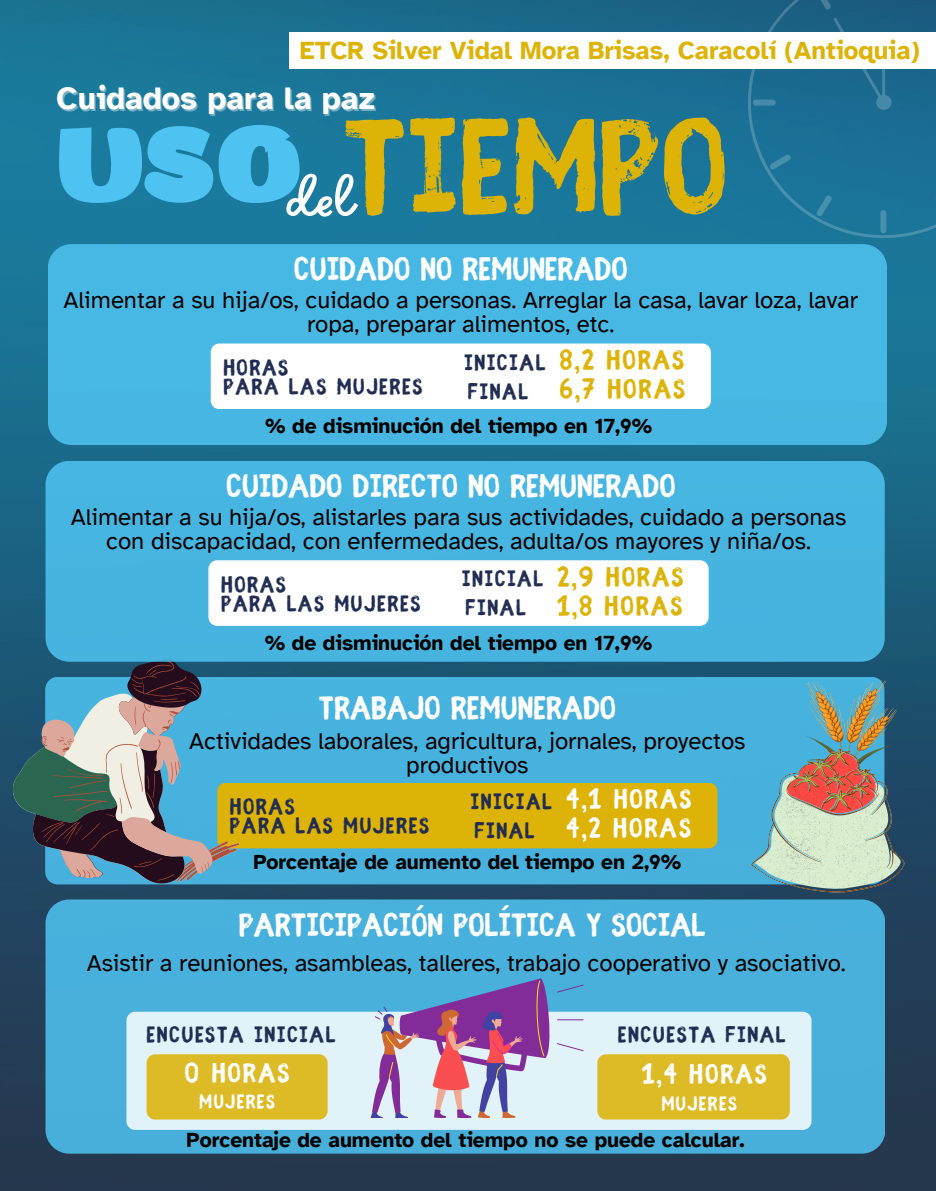
<style>
.page{position:relative;width:936px;height:1191px;background:#fff}
.page>*{position:absolute;margin:0;border:0;box-sizing:border-box;transform-origin:0 0}
.t1{font:700 149.1px "Fibre Vintage Full";color:#ddb307}
.t2{font:800 102.6px "ZT Arturo";color:#4ec2f0}
.t3{font:65.1px "Sweet Apricot";color:#fff}
.t4{font:700 36px "Fibre Vintage Full";color:#fff}
.t5{font:700 32.1px "Atkinson Hyperlegible";color:#fff}
.t6{font:700 30px "Fibre Vintage Full";letter-spacing:.06em;color:#ddb307}
.t7{font:700 30px "Fibre Vintage Full";letter-spacing:.06em;color:#fff}
.t8{font:700 25.5px "Atkinson Hyperlegible";color:#ddb307}
.t9{font:700 24.9px "Fibre Vintage Full";letter-spacing:.06em;color:#202c52}
.t10{font:24px/24px "Atkinson Hyperlegible";color:#000;text-align:center}
.t11{font:700 21.9px "Fibre Vintage Full";letter-spacing:.06em;color:#fff}
.t12{font:700 21px "Atkinson Hyperlegible";color:#000}
</style>
<div class="page">
<img style="left:0;top:0;width:936px;height:1190px">
<svg style="left:748px;top:0;width:188px;height:239px;background:#1c6e94"></svg>
<svg style="left:880px;top:209px;width:6px;height:25px"></svg>
<svg style="left:815px;top:194px;width:18px;height:24px"></svg>
<svg style="left:768px;top:153px;width:25px;height:18px"></svg>
<svg style="left:752px;top:99px;width:25px;height:6px"></svg>
<svg style="left:815px;top:0;width:17px;height:11px"></svg>
<svg style="left:935px;top:0;width:1px;height:12px"></svg>
<svg style="left:934px;top:193px;width:2px;height:25px"></svg>
<svg style="left:876px;top:95px;width:16px;height:15px"></svg>
<svg style="left:833px;top:17px;width:52px;height:88px;background:#236b90"></svg>
<div style="left:289px;top:33px;width:646px;height:36px;background:#fff"></div>
<div style="left:48px;top:244px;width:839px;height:201px;background:#47b7e3;border-radius:24px"></div>
<div style="left:46px;top:899px;width:839px;height:254px;background:#48b0db;border-radius:24px"></div>
<div style="left:126px;top:1011px;width:686px;height:118px;background:#e1f2f9;border-radius:9px"></div>
<div style="left:147px;top:1054px;width:181px;height:65px;background:#ddbb27;border-radius:9px"></div>
<div style="left:597px;top:1054px;width:193px;height:65px;background:#ddbb27;border-radius:9px"></div>
<div style="left:45px;top:676px;width:839px;height:208px;background:#47b2de;border-radius:13px"></div>
<div style="left:217px;top:782px;width:500px;height:66px;background:#ddb307;border-radius:9px"></div>
<svg style="left:12px;top:658px;width:228px;height:225px"></svg>
<img style="left:806px;top:679px;width:90px;height:69px">
<svg style="left:751px;top:748px;width:153px;height:144px"></svg>
<svg style="left:371px;top:978px;width:213px;height:139px"></svg>
<div style="left:211px;top:343px;width:500px;height:66px;background:#fff;border-radius:9px"></div>
<div style="left:46px;top:461px;width:839px;height:200px;background:#47b5e1;border-radius:24px"></div>
<div style="left:208px;top:560px;width:501px;height:65px;background:#fff;border-radius:9px"></div>
<p class="t8" style="left:300px;top:35px;width:621px">ETCR Silver Vidal Mora Brisas, Caracolí (Antioquia)</p>
<p class="t5" style="left:56px;top:79px;width:320px">Cuidados para la paz</p>
<p class="t2" style="left:56px;top:126px;width:249px">USO</p>
<p class="t1" style="left:342px;top:105px;width:387px">TIEMPO</p>
<p class="t3" style="left:288px;top:155px;width:68px">del</p>
<p class="t4" style="left:294px;top:253px;width:335px">CUIDADO NO REMUNERADO</p>
<p class="t10" style="left:64px;top:288px;width:796px">Alimentar a su hija/os, cuidado a personas. Arreglar la casa, lavar loza, lavar ropa, preparar alimentos, etc.</p>
<p class="t9" style="left:223px;top:357px;width:66px">HORAS</p>
<p class="t9" style="left:223px;top:376px;width:201px">PARA LAS MUJERES</p>
<p class="t9" style="left:464px;top:352px;width:83px">INICIAL</p>
<p class="t6" style="left:560px;top:347px;width:126px">8,2 HORAS</p>
<p class="t9" style="left:468px;top:381px;width:62px">FINAL</p>
<p class="t6" style="left:560px;top:376px;width:127px">6,7 HORAS</p>
<p class="t12" style="left:265px;top:412px;width:389px">% de disminución del tiempo en 17,9%</p>
<p class="t4" style="left:226px;top:471px;width:451px">CUIDADO DIRECTO NO REMUNERADO</p>
<p class="t10" style="left:71px;top:505px;width:777px">Alimentar a su hija/os, alistarles para sus actividades, cuidado a personas con discapacidad, con enfermedades, adulta/os mayores y niña/os.</p>
<p class="t9" style="left:221px;top:574px;width:66px">HORAS</p>
<p class="t9" style="left:221px;top:592px;width:201px">PARA LAS MUJERES</p>
<p class="t9" style="left:462px;top:568px;width:83px">INICIAL</p>
<p class="t6" style="left:557px;top:564px;width:128px">2,9 HORAS</p>
<p class="t9" style="left:466px;top:597px;width:62px">FINAL</p>
<p class="t6" style="left:557px;top:593px;width:127px">1,8 HORAS</p>
<p class="t12" style="left:265px;top:630px;width:389px">% de disminución del tiempo en 17,9%</p>
<p class="t4" style="left:319px;top:693px;width:299px">TRABAJO REMUNERADO</p>
<p class="t10" style="left:189px;top:729px;width:558px">Actividades laborales, agricultura, jornales, proyectos productivos</p>
<p class="t9" style="left:230px;top:796px;width:66px">HORAS</p>
<p class="t9" style="left:230px;top:815px;width:201px">PARA LAS MUJERES</p>
<p class="t7" style="left:566px;top:786px;width:127px">4,1 HORAS</p>
<p class="t9" style="left:471px;top:791px;width:83px">INICIAL</p>
<p class="t9" style="left:474px;top:820px;width:62px">FINAL</p>
<p class="t7" style="left:566px;top:815px;width:127px">4,2 HORAS</p>
<p class="t12" style="left:253px;top:849px;width:429px">Porcentaje de aumento del tiempo en 2,9%</p>
<p class="t4" style="left:239px;top:909px;width:468px">PARTICIPACIÓN POLÍTICA Y SOCIAL</p>
<p class="t10" style="left:87px;top:951px;width:761px">Asistir a reuniones, asambleas, talleres, trabajo cooperativo y asociativo.</p>
<p class="t9" style="left:147px;top:1024px;width:190px">ENCUESTA INICIAL</p>
<p class="t7" style="left:185px;top:1059px;width:106px">0 HORAS</p>
<p class="t11" style="left:199px;top:1092px;width:77px">MUJERES</p>
<p class="t9" style="left:618px;top:1024px;width:169px">ENCUESTA FINAL</p>
<p class="t7" style="left:642px;top:1061px;width:127px">1,4 HORAS</p>
<p class="t11" style="left:661px;top:1094px;width:77px">MUJERES</p>
<p class="t12" style="left:187px;top:1126px;width:560px">Porcentaje de aumento del tiempo no se puede calcular.</p>
</div>
